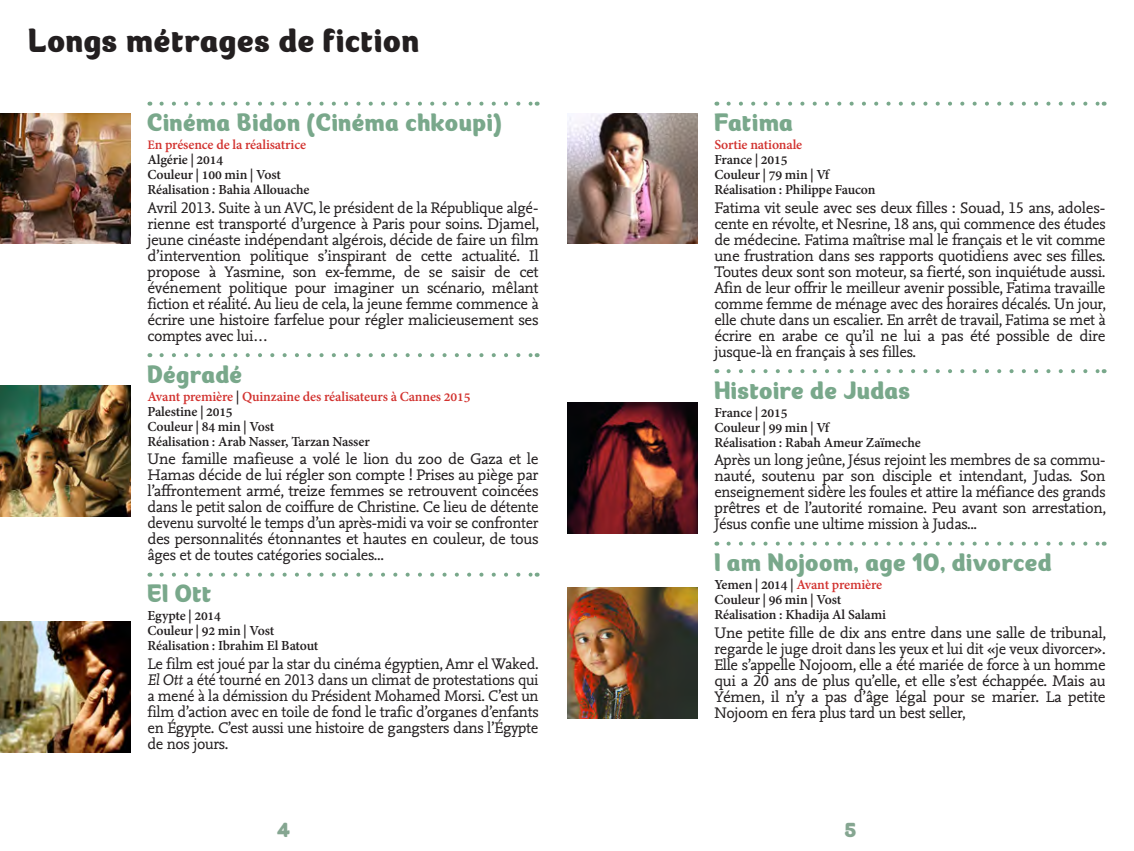
<style>
.page{position:relative;width:1134px;height:851px;background:#fff}
.page>*{position:absolute;margin:0;border:0;box-sizing:border-box;transform-origin:0 0}
.titre_chapitre{font:40px "Gumley";letter-spacing:.04em;color:#231f20;scale:.96 1}
.titre_film{font:30px "Gumley";letter-spacing:.035em;color:#79a88b;scale:.96 1}
.t1{font:24px "Gumley";color:#85a691;scale:.96 1}
.texte_courant{font:16px/16px "Nexus Mix Turk TF";letter-spacing:-.02em;color:#231f20;text-align:justify}
.infos_technique{font:700 15px "Adobe Gurmukhi";letter-spacing:-.01em;color:#231f20}
.infos_technique-2{font:700 15px "Adobe Gurmukhi";letter-spacing:-.01em;color:#d2322f}
.s1{font-size:14px}
.s2{color:#231f20}
.s3{font-style:italic}
</style>
<div class="page">
<svg style="left:162px;top:102px;width:369px;height:4px"></svg>
<svg style="left:162px;top:353px;width:369px;height:4px"></svg>
<svg style="left:162px;top:572px;width:369px;height:4px"></svg>
<img style="left:0;top:621px;width:130px;height:131px">
<img style="left:0;top:113px;width:130px;height:131px">
<img style="left:0;top:386px;width:130px;height:130px">
<svg style="left:728px;top:102px;width:369px;height:4px"></svg>
<svg style="left:728px;top:369px;width:369px;height:4px"></svg>
<svg style="left:728px;top:541px;width:369px;height:4px"></svg>
<img style="left:567px;top:587px;width:130px;height:131px">
<img style="left:567px;top:403px;width:130px;height:130px">
<img style="left:567px;top:113px;width:130px;height:131px">
<p class="titre_chapitre" style="left:28px;top:20px;width:408px">Longs métrages de fiction</p>
<p class="titre_film" style="left:147px;top:107px;width:370px">Cinéma Bidon (Cinéma chkoupi)</p>
<p class="infos_technique-2" style="left:147px;top:136px;width:160px"><span class="s1">E</span>n présence de la réalisatrice</p>
<p class="infos_technique" style="left:147px;top:151px;width:77px">Algérie | 2014</p>
<p class="infos_technique" style="left:147px;top:166px;width:135px">Couleur | 100 min | Vost</p>
<p class="infos_technique" style="left:147px;top:181px;width:163px">Réalisation : Bahia Allouache</p>
<p class="texte_courant" style="left:147px;top:199px;width:393px">Avril 2013. Suite à un AVC, le président de la République algé&shy;rienne est transporté d’urgence à Paris pour soins. Djamel, jeune cinéaste indépendant algérois, décide de faire un film d’intervention politique s’inspirant de cette actualité. Il propose à Yasmine, son ex-femme, de se saisir de cet événement politique pour imaginer un scénario, mêlant fiction et réalité. Au lieu de cela, la jeune femme commence à écrire une histoire farfelue pour régler malicieusement ses comptes avec lui…</p>
<p class="titre_film" style="left:147px;top:359px;width:100px">Dégradé</p>
<p class="infos_technique-2" style="left:147px;top:387px;width:324px">Avant première <span class="s2">|</span> Quinzaine des réalisateurs à Cannes 2015</p>
<p class="infos_technique" style="left:147px;top:402px;width:87px">Palestine | 2015</p>
<p class="infos_technique" style="left:147px;top:417px;width:128px">Couleur | 84 min | Vost</p>
<p class="infos_technique" style="left:147px;top:432px;width:224px">Réalisation : Arab Nasser, Tarzan Nasser</p>
<p class="texte_courant" style="left:147px;top:450px;width:393px">Une famille mafieuse a volé le lion du zoo de Gaza et le Hamas décide de lui régler son compte ! Prises au piège par l’affrontement armé, treize femmes se retrouvent coincées dans le petit salon de coiffure de Christine. Ce lieu de détente devenu survolté le temps d’un après-midi va voir se confronter des personnalités étonnantes et hautes en couleur, de tous âges et de toutes catégories sociales...</p>
<p class="titre_film" style="left:147px;top:578px;width:68px">El Ott</p>
<p class="infos_technique" style="left:147px;top:607px;width:75px">Egypte | 2014</p>
<p class="infos_technique" style="left:147px;top:622px;width:128px">Couleur | 92 min | Vost</p>
<p class="infos_technique" style="left:147px;top:637px;width:173px">Réalisation : Ibrahim El Batout</p>
<p class="texte_courant" style="left:147px;top:654px;width:393px">Le film est joué par la star du cinéma égyptien, Amr el Waked.<br><span class="s3">El Ott</span> a été tourné en 2013 dans un climat de protestations qui a mené à la démission du Président Mohamed Morsi. C’est un film d’action avec en toile de fond le trafic d’organes d’enfants en Égypte. C’est aussi une histoire de gangsters dans l’Égypte de nos jours.</p>
<p class="titre_film" style="left:714px;top:107px;width:83px">Fatima</p>
<p class="infos_technique-2" style="left:714px;top:136px;width:89px">Sortie nationale</p>
<p class="infos_technique" style="left:714px;top:151px;width:75px">France | 2015</p>
<p class="infos_technique" style="left:714px;top:166px;width:116px">Couleur | 79 min | Vf</p>
<p class="infos_technique" style="left:714px;top:181px;width:163px">Réalisation : Philippe Faucon</p>
<p class="texte_courant" style="left:714px;top:199px;width:393px">Fatima vit seule avec ses deux filles : Souad, 15 ans, adoles&shy;cente en révolte, et Nesrine, 18 ans, qui commence des études de médecine. Fatima maîtrise mal le français et le vit comme une frustration dans ses rapports quotidiens avec ses filles.<br>Toutes deux sont son moteur, sa fierté, son inquiétude aussi.<br>Afin de leur offrir le meilleur avenir possible, Fatima travaille comme femme de ménage avec des horaires décalés. Un jour, elle chute dans un escalier. En arrêt de travail, Fatima se met à écrire en arabe ce qu’il ne lui a pas été possible de dire jusque-là en français à ses filles.</p>
<p class="titre_film" style="left:714px;top:375px;width:205px">Histoire de Judas</p>
<p class="infos_technique" style="left:714px;top:403px;width:75px">France | 2015</p>
<p class="infos_technique" style="left:714px;top:418px;width:116px">Couleur | 99 min | Vf</p>
<p class="infos_technique" style="left:714px;top:433px;width:208px">Réalisation : Rabah Ameur Zaïmeche</p>
<p class="texte_courant" style="left:714px;top:451px;width:393px">Après un long jeûne, Jésus rejoint les membres de sa commu&shy;nauté, soutenu par son disciple et intendant, Judas. Son enseignement sidère les foules et attire la méfiance des grands prêtres et de l’autorité romaine. Peu avant son arrestation, Jésus confie une ultime mission à Judas...</p>
<p class="titre_film" style="left:714px;top:547px;width:353px">I am Nojoom, age 10, divorced</p>
<p class="infos_technique-2" style="left:714px;top:576px;width:169px"><span class="s2">Yemen | 2014 |</span> Avant première</p>
<p class="infos_technique" style="left:714px;top:591px;width:128px">Couleur | 96 min | Vost</p>
<p class="infos_technique" style="left:714px;top:606px;width:173px">Réalisation : Khadija Al Salami</p>
<p class="texte_courant" style="left:714px;top:623px;width:393px">Une petite fille de dix ans entre dans une salle de tribunal, regarde le juge droit dans les yeux et lui dit «je veux divorcer».<br>Elle s’appelle Nojoom, elle a été mariée de force à un homme qui a 20 ans de plus qu’elle, et elle s’est échappée. Mais au Yémen, il n’y a pas d’âge légal pour se marier. La petite Nojoom en fera plus tard un best seller,</p>
<h3 class="t1" style="left:277px;top:817px;width:15px">4</h3>
<h3 class="t1" style="left:845px;top:817px;width:13px">5</h3>
</div>
